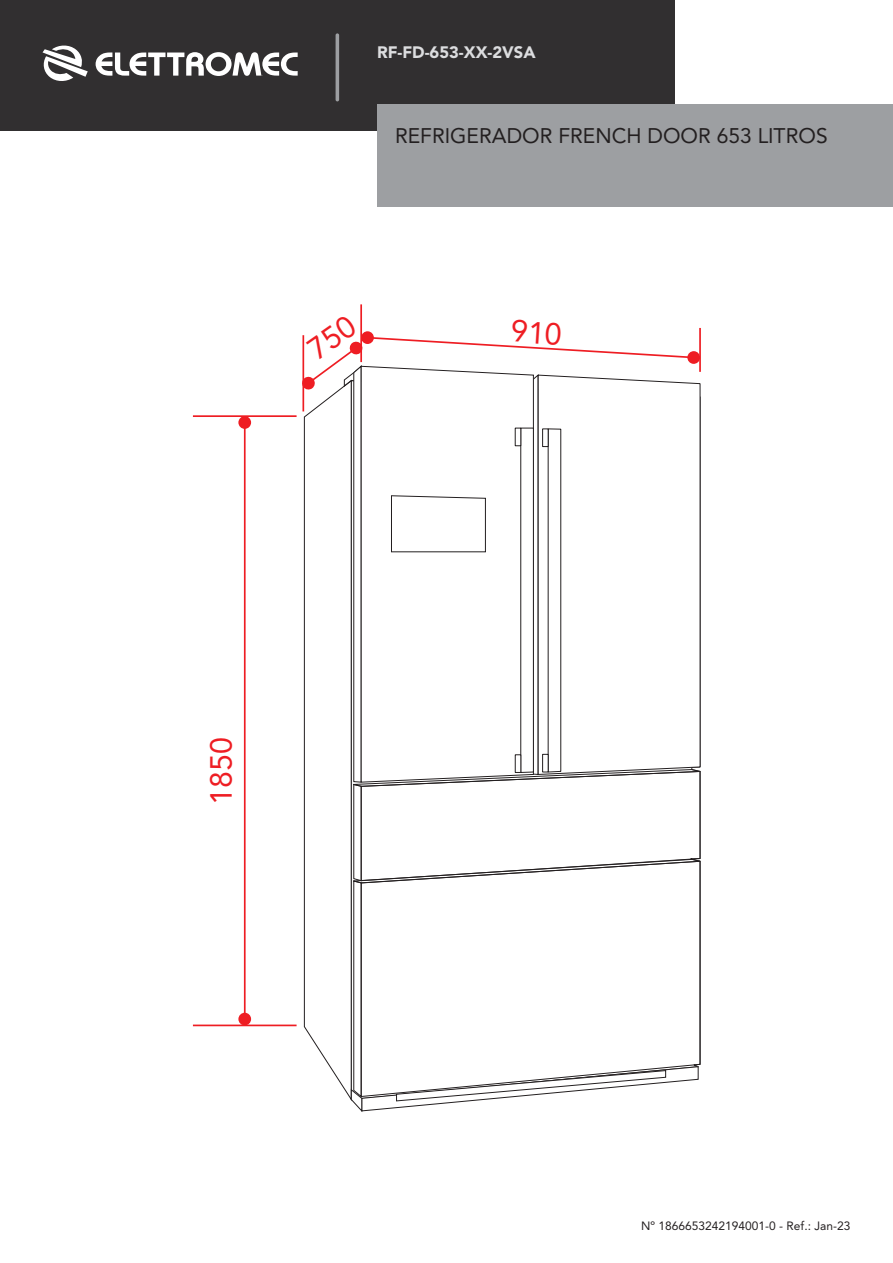
<style>
.page{position:relative;width:893px;height:1263px;background:#fff}
.page>*{position:absolute;margin:0;border:0;box-sizing:border-box;transform-origin:0 0}
.t1{font:30.3px "Avenir LT Std";color:#ee1d23}
.t2{font:21px "Avenir LT Std";color:#231f20}
.t3{font:900 16.5px "Avenir LT Std";color:#dcdddf}
.t4{font:12px "Avenir LT Std";color:#231f20}
</style>
<div class="page">
<div style="left:0;top:0;width:675px;height:131px;background:#312f30"></div>
<div style="left:377px;top:104px;width:516px;height:102px;background:#9d9fa2"></div>
<svg style="left:96px;top:52px;width:202px;height:24px"></svg>
<svg style="left:42px;top:45px;width:46px;height:36px"></svg>
<hr style="left:336px;top:33px;width:3px;height:68px;background:#9d9fa2;border-radius:2px">
<hr style="left:193px;top:415px;width:104px;height:2px;background:#ee1d23">
<hr style="left:193px;top:1024px;width:104px;height:2px;background:#ee1d23">
<hr style="left:244px;top:422px;width:2px;height:597px;background:#ee1d23">
<div style="left:238px;top:416px;width:13px;height:13px;background:#ee1d23;border-radius:50%"></div>
<div style="left:238px;top:1013px;width:13px;height:12px;background:#ee1d23;border-radius:50%"></div>
<hr style="left:360px;top:304px;width:2px;height:58px;background:#ee1d23">
<svg style="left:302px;top:314px;width:399px;height:798px"></svg>
<h3 class="t3" style="left:377px;top:42px;width:160px">RF-FD-653-XX-2VSA</h3>
<h2 class="t2" style="left:395px;top:124px;width:434px">REFRIGERADOR FRENCH DOOR 653 LITROS</h2>
<p class="t1" style="left:204px;top:805px;width:69px;rotate:-90deg">1850</p>
<p class="t4" style="left:641px;top:1218px;width:211px">Nº 1866653242194001-0 - Ref.: Jan-23</p>
</div>
